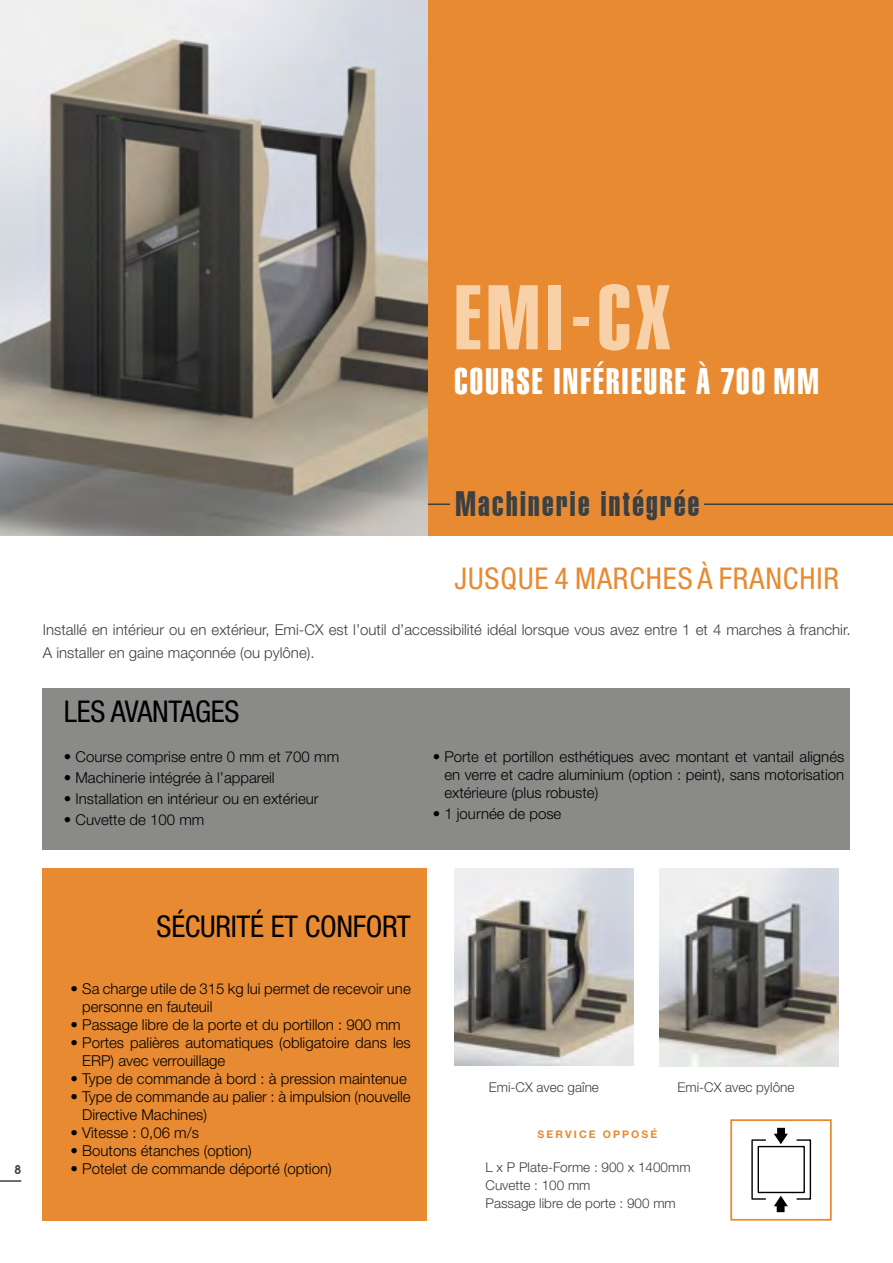
<style>
.page{position:relative;width:893px;height:1263px;background:#fff}
.page>*{position:absolute;margin:0;border:0;box-sizing:border-box;transform-origin:0 0}
.t1{font:90px "Helvetica LT Extra Compressed";color:#f9d1a8}
.t2{font:36px "Helvetica LT Extra Compressed";letter-spacing:.06em;color:#fff}
.t3{font:34.5px "Helvetica LT Extra Compressed";color:#3a4043}
.t4{font:condensed 30px "Helvetica Neue LT Pro";letter-spacing:-.01em;color:#000}
.t5{font:condensed 30px "Helvetica Neue LT Pro";letter-spacing:.03em;color:#e88a32}
.t6{font:300 15px/18px "Helvetica Neue LT Pro";color:#000}
.t7{font:300 15px/22.5px "Helvetica Neue LT Pro";color:#3a4043}
.t8{font:300 13.5px/18px "Helvetica Neue LT Pro";color:#3a4043}
.t9{font:600 12px "ITC Avant Garde Pro";color:#3a4043}
.t10{font:700 10.5px "Helvetica Neue LT Pro";letter-spacing:.2em;color:#e88a32}
</style>
<div class="page">
<div style="left:0;top:0;width:893px;height:536px;background:#e88a32"></div>
<svg style="left:751px;top:1128px;width:61px;height:84px"></svg>
<div style="left:730px;top:1119px;width:102px;height:102px;border:2px solid #e88a32"></div>
<div style="left:43px;top:868px;width:384px;height:352px;background:#e88a32"></div>
<img style="left:454px;top:868px;width:179px;height:197px">
<img style="left:660px;top:868px;width:179px;height:198px">
<hr style="left:0;top:1180px;width:21px;height:2px;background:#3a4043">
<hr style="left:421px;top:503px;width:472px;height:2px;background:#3a4043">
<div style="left:450px;top:488px;width:254px;height:34px;background:#e88a32"></div>
<img style="left:0;top:0;width:427px;height:536px">
<div style="left:43px;top:688px;width:807px;height:161px;background:#8a8a89"></div>
<h1 class="t1" style="left:454px;top:263px;width:217px">EMI-CX</h1>
<h2 class="t2" style="left:454px;top:360px;width:366px">COURSE INFÉRIEURE À 700 MM</h2>
<h3 class="t3" style="left:455px;top:483px;width:245px">MACHINERIE INTÉGRÉE</h3>
<h3 class="t5" style="left:454px;top:561px;width:31px">JUSQUE</h3>
<h3 class="t5" style="left:554px;top:561px;width:286px">4 MARCHES À FRANCHIR</h3>
<p class="t7" style="left:43px;top:618px;width:809px">Installé en intérieur ou en extérieur, Emi-CX est l’outil d’accessibilité idéal lorsque vous avez entre 1 et 4 marches à franchir.<br>A installer en gaine maçonnée (ou pylône).</p>
<h3 class="t4" style="left:64px;top:693px;width:162px">LES AVANTAGES</h3>
<p class="t6" style="left:64px;top:747px;width:277px">• Course comprise entre 0 mm et 700 mm</p>
<p class="t6" style="left:64px;top:768px;width:212px">• Machinerie intégrée à l’appareil</p>
<p class="t6" style="left:64px;top:789px;width:256px">• Installation en intérieur ou en extérieur</p>
<p class="t6" style="left:64px;top:810px;width:142px">• Cuvette de 100 mm</p>
<p class="t6" style="left:444px;top:747px;width:401px;text-align:justify;text-indent:-12px">• Porte et portillon esthétiques avec montant et vantail alignés en verre et cadre aluminium (option : peint), sans motorisation extérieure (plus robuste)</p>
<p class="t6" style="left:433px;top:804px;width:130px">• 1 journée de pose</p>
<p class="t9" style="left:15px;top:1162px;width:8px">8</p>
<h3 class="t4" style="left:157px;top:909px;width:256px">SÉCURITÉ ET CONFORT</h3>
<p class="t6" style="left:82px;top:979px;width:330px;text-indent:-12px">• Sa charge utile de 315 kg lui permet de recevoir une personne en fauteuil</p>
<p class="t6" style="left:71px;top:1015px;width:332px">• Passage libre de la porte et du portillon : 900 mm</p>
<p class="t6" style="left:82px;top:1033px;width:330px;text-indent:-12px">• Portes palières automatiques (obligatoire dans les<br>ERP) avec verrouillage</p>
<p class="t6" style="left:71px;top:1069px;width:338px">• Type de commande à bord : à pression maintenue</p>
<p class="t6" style="left:82px;top:1087px;width:330px;text-indent:-12px">• Type de commande au palier : à impulsion (nouvelle<br>Directive Machines)</p>
<p class="t6" style="left:71px;top:1123px;width:130px">• Vitesse : 0,06 m/s</p>
<p class="t6" style="left:71px;top:1141px;width:183px">• Boutons étanches (option)</p>
<p class="t6" style="left:71px;top:1159px;width:263px">• Potelet de commande déporté (option)</p>
<p class="t8" style="left:489px;top:1078px;width:112px">Emi-CX avec gaîne</p>
<p class="t8" style="left:677px;top:1078px;width:119px">Emi-CX avec pylône</p>
<p class="t10" style="left:538px;top:1128px;width:121px">SERVICE OPPOSÉ</p>
<p class="t8" style="left:485px;top:1158px;width:207px">L x P Plate-Forme : 900 x 1400mm<br>Cuvette : 100 mm<br>Passage libre de porte : 900 mm</p>
</div>
